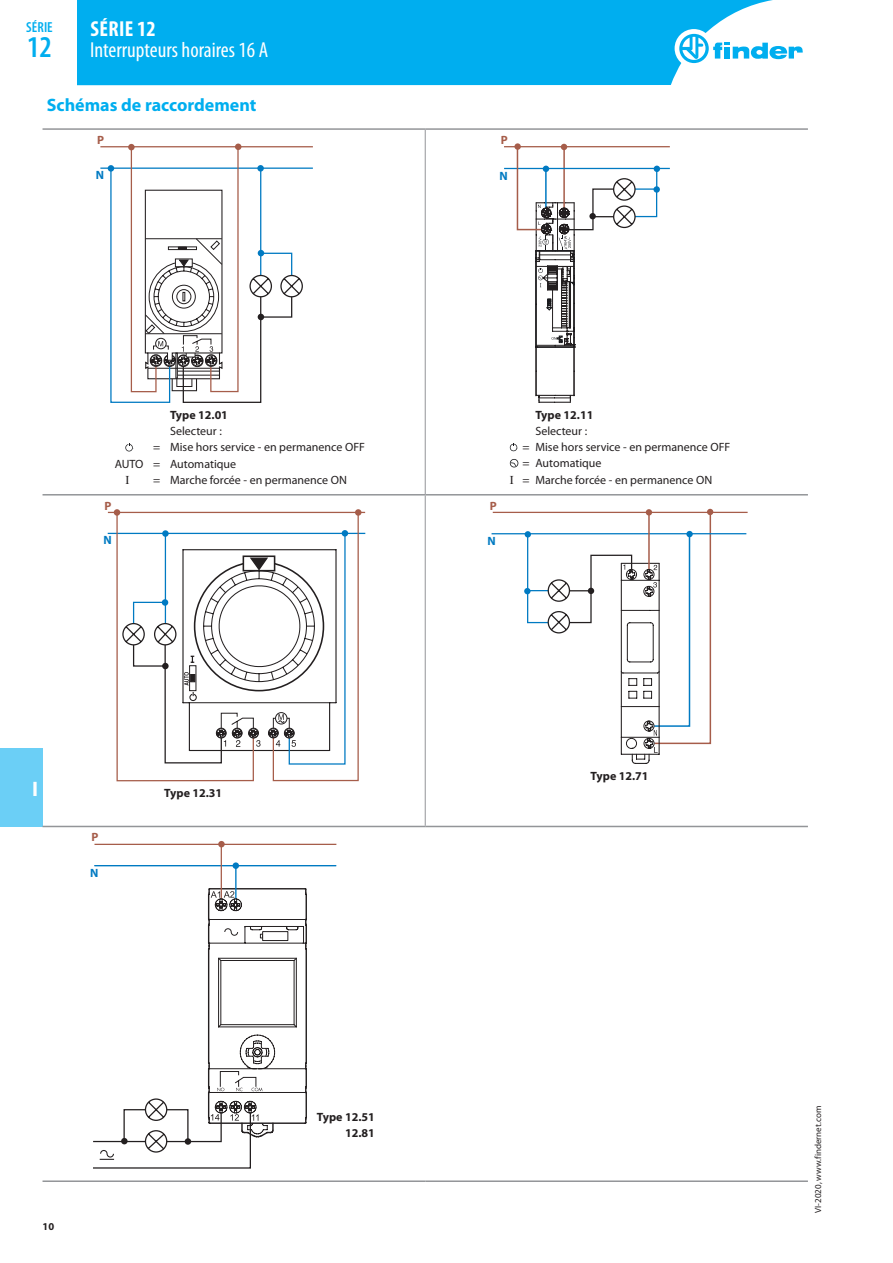
<style>
.page{position:relative;width:893px;height:1263px;background:#fff}
.page>*{position:absolute;margin:0;border:0;box-sizing:border-box;transform-origin:0 0}
.t1{font:600 condensed 30.3px "Myriad Pro";color:#00aeef}
.t2{font:condensed 21.75px "Myriad Pro";color:#fff}
.t3{font:700 condensed 21.75px "Myriad Pro";letter-spacing:.02em;color:#fff}
.t4{font:700 21px "Myriad Pro";color:#fff}
.Titolo_T2{font:700 18px "Myriad Pro";color:#00aeef}
.t5{font:600 condensed 14.55px "Myriad Pro";letter-spacing:.005em;color:#00aeef}
.Corpo{font:12px "Myriad Pro";color:#231f20}
.Corpo_Bold{font:700 12px "Myriad Pro";color:#231f20}
.Corpo_Centrato{font:700 12px "Myriad Pro";color:#231f20}
.t6{font:700 12px "Myriad Pro";color:#a65d4a}
.t7{font:700 12px "Myriad Pro";color:#007ac2}
.Corpo-2{font:12px "Times";color:#231f20}
.t8{font:700 10.5px "Myriad Pro";color:#231f20}
.t9{font:9px "Myriad Pro";color:#231f20}
.s1{font-family:"Times"}
</style>
<div class="page">
<div style="left:0;top:748px;width:43px;height:79px;background:#6bcff6"></div>
<div style="left:77px;top:0;width:696px;height:85px;background:#00aeef"></div>
<div style="left:675px;top:29px;width:38px;height:39px;background:#fff;border-radius:50%"></div>
<svg style="left:679px;top:34px;width:124px;height:29px"></svg>
<hr style="left:43px;top:128px;width:382px;height:2px;background:#939598">
<hr style="left:425px;top:128px;width:383px;height:2px;background:#939598">
<hr style="left:43px;top:1180px;width:382px;height:2px;background:#939598">
<hr style="left:425px;top:1180px;width:383px;height:2px;background:#939598">
<hr style="left:425px;top:130px;width:1px;height:364px;background:#939598">
<hr style="left:425px;top:495px;width:1px;height:331px;background:#939598">
<hr style="left:43px;top:494px;width:382px;height:1px;background:#939598">
<hr style="left:425px;top:494px;width:383px;height:1px;background:#939598">
<hr style="left:43px;top:826px;width:382px;height:1px;background:#939598">
<hr style="left:425px;top:826px;width:383px;height:1px;background:#939598">
<div style="left:108px;top:165px;width:6px;height:7px;background:#007ac2;border-radius:50%"></div>
<hr style="left:100px;top:146px;width:213px;height:1px;background:#a65d4a">
<hr style="left:100px;top:168px;width:213px;height:1px;background:#007ac2">
<svg style="left:110px;top:144px;width:194px;height:259px"></svg>
<svg style="left:125px;top:443px;width:8px;height:8px"></svg>
<hr style="left:504px;top:168px;width:166px;height:1px;background:#007ac2">
<hr style="left:504px;top:146px;width:166px;height:1px;background:#a65d4a">
<svg style="left:516px;top:144px;width:144px;height:259px"></svg>
<svg style="left:510px;top:443px;width:7px;height:8px"></svg>
<svg style="left:510px;top:459px;width:8px;height:8px"></svg>
<hr style="left:108px;top:533px;width:257px;height:1px;background:#007ac2">
<div style="left:114px;top:509px;width:6px;height:7px;background:#a65d4a;border-radius:50%"></div>
<div style="left:355px;top:509px;width:6px;height:7px;background:#a65d4a;border-radius:50%"></div>
<hr style="left:108px;top:512px;width:257px;height:1px;background:#a65d4a">
<svg style="left:116px;top:511px;width:243px;height:270px"></svg>
<hr style="left:492px;top:533px;width:254px;height:1px;background:#007ac2">
<hr style="left:493px;top:512px;width:255px;height:1px;background:#a65d4a">
<svg style="left:525px;top:509px;width:188px;height:255px"></svg>
<div style="left:643px;top:586px;width:11px;height:11px;border:1px solid #231f20;border-radius:50%"></div>
<hr style="left:235px;top:866px;width:2px;height:33px;background:#007ac2">
<div style="left:218px;top:841px;width:7px;height:6px;background:#a65d4a;border-radius:50%"></div>
<hr style="left:94px;top:844px;width:242px;height:1px;background:#a65d4a">
<hr style="left:94px;top:865px;width:242px;height:1px;background:#007ac2">
<div style="left:233px;top:862px;width:6px;height:7px;background:#007ac2;border-radius:50%"></div>
<hr style="left:221px;top:845px;width:1px;height:54px;background:#a65d4a">
<svg style="left:93px;top:888px;width:214px;height:280px"></svg>
<p class="t5" style="left:26px;top:19px;width:28px">SÉRIE</p>
<h1 class="t1" style="left:27px;top:30px;width:26px">12</h1>
<h2 class="t3" style="left:90px;top:16px;width:67px">SÉRIE 12</h2>
<h2 class="t2" style="left:90px;top:37px;width:179px">Interrupteurs horaires 16 A</h2>
<p class="Titolo_T2" style="left:47px;top:93px;width:211px">Schémas de raccordement</p>
<p class="t6" style="left:97px;top:132px;width:8px">P</p>
<p class="t7" style="left:96px;top:167px;width:10px">N</p>
<p class="Corpo_Bold" style="left:170px;top:407px;width:59px">Type 12.01</p>
<p class="Corpo" style="left:170px;top:424px;width:53px">Selecteur :</p>
<p class="Corpo" style="left:153px;top:440px;width:214px">= Mise hors service - en permanence OFF</p>
<p class="Corpo" style="left:115px;top:456px;width:123px">AUTO = Automatique</p>
<p class="Corpo-2" style="left:125px;top:469px;width:5px">I</p>
<p class="Corpo" style="left:153px;top:472px;width:195px">= Marche forcée - en permanence ON</p>
<p class="t6" style="left:105px;top:498px;width:8px">P</p>
<p class="t7" style="left:104px;top:533px;width:10px">N</p>
<h3 class="t4" style="left:32px;top:775px;width:7px">I</h3>
<p class="t6" style="left:91px;top:829px;width:8px">P</p>
<p class="t7" style="left:90px;top:865px;width:10px">N</p>
<p class="Corpo_Centrato" style="left:164px;top:785px;width:59px">Type 12.31</p>
<p class="t8" style="left:43px;top:1219px;width:13px">10</p>
<p class="Corpo_Bold" style="left:317px;top:1109px;width:59px">Type 12.51</p>
<p class="Corpo_Bold" style="left:345px;top:1125px;width:31px">12.81</p>
<p class="t6" style="left:501px;top:132px;width:8px">P</p>
<p class="t7" style="left:499px;top:168px;width:10px">N</p>
<p class="t6" style="left:490px;top:498px;width:8px">P</p>
<p class="t7" style="left:487px;top:533px;width:10px">N</p>
<p class="Corpo_Bold" style="left:535px;top:407px;width:59px">Type 12.11</p>
<p class="Corpo" style="left:535px;top:424px;width:53px">Selecteur :</p>
<p class="Corpo" style="left:523px;top:440px;width:209px">= Mise hors service - en permanence OFF</p>
<p class="Corpo" style="left:523px;top:456px;width:80px">= Automatique</p>
<p class="Corpo" style="left:510px;top:472px;width:204px"><span class="s1">I</span> = Marche forcée - en permanence ON</p>
<p class="Corpo_Centrato" style="left:591px;top:768px;width:59px">Type 12.71</p>
<p class="t9" style="left:812px;top:1213px;width:108px;rotate:-90deg">VI-2020, www.findernet.com</p>
</div>
